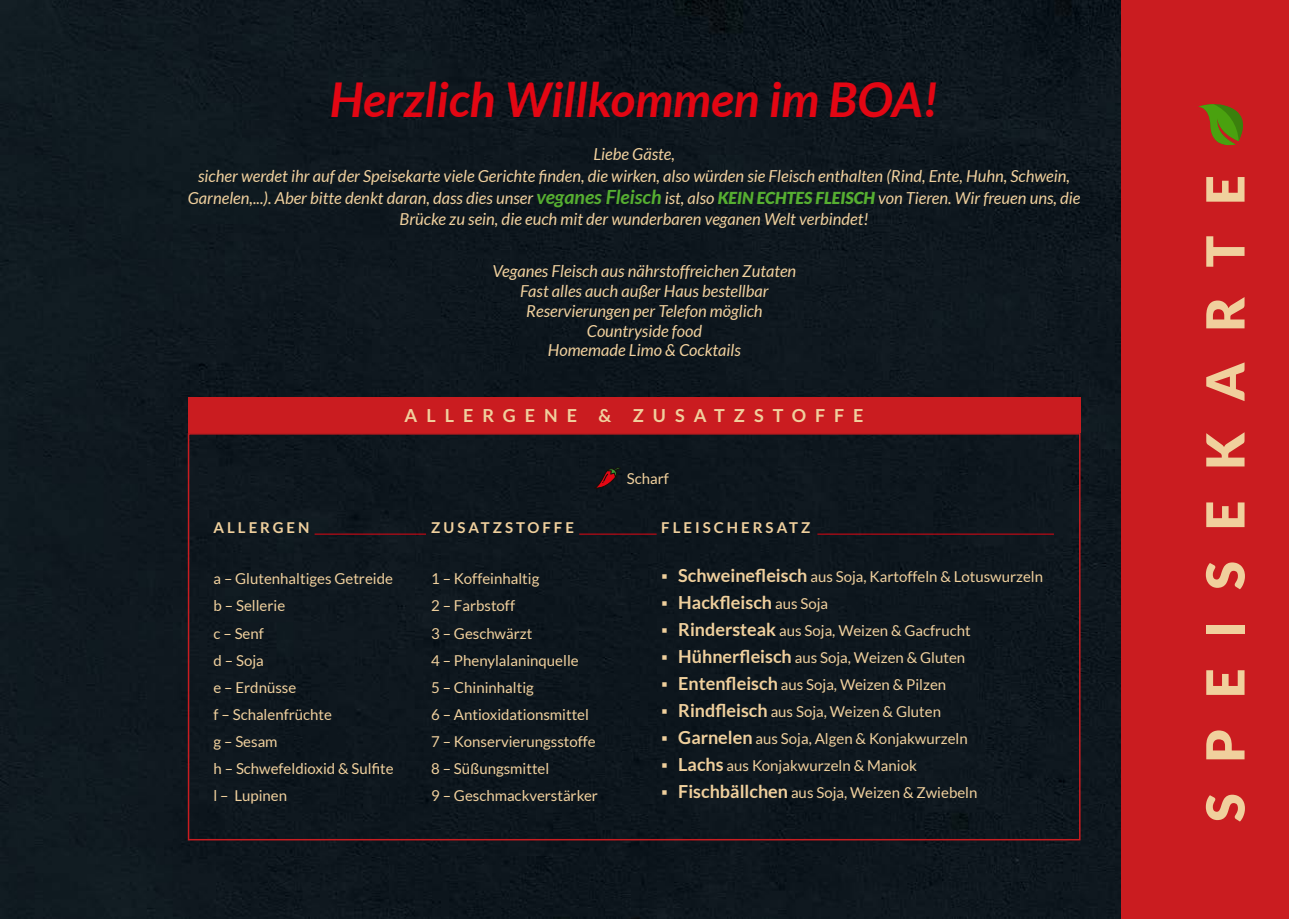
<style>
.page{position:relative;width:1289px;height:919px;background:#fff}
.page>*{position:absolute;margin:0;border:0;box-sizing:border-box;transform-origin:0 0}
.t1{font:900 52.5px "Lato";letter-spacing:.59em;color:#f0d09d}
.t2{font:italic 700 48px "Lato";color:#e30613}
.t3{font:700 18px "Lato";letter-spacing:.5em;color:#f0d09d}
.t4{font:700 18px "Lato";color:#f0d09d}
.t5{font:italic 16.5px/19.8px "Lato";color:#f0d09d;text-align:center}
.t6{font:15px/27px "Lato";color:#f0d09d}
.t7{font:700 15px "Lato";letter-spacing:.2em;color:#f0d09d}
.s1{font-weight:700;font-size:19.5px;color:#56af31}
.s2{font-weight:900;color:#56af31}
.s3{font-weight:700;font-size:18px}
.s4{font-weight:400;font-size:15px}
</style>
<div class="page">
<div style="left:0;top:0;width:1121px;height:918px;background:#0f181f"></div>
<div style="left:1121px;top:0;width:167px;height:918px;background:#ca1c20"></div>
<svg style="left:1198px;top:104px;width:46px;height:42px"></svg>
<svg style="left:594px;top:467px;width:26px;height:21px"></svg>
<div style="left:188px;top:433px;width:892px;height:407px;border:2px solid #ca1c20"></div>
<div style="left:188px;top:397px;width:892px;height:36px;background:#ca1c20"></div>
<hr style="left:314px;top:533px;width:112px;height:1px;background:#e30613">
<hr style="left:579px;top:533px;width:77px;height:1px;background:#e30613">
<hr style="left:817px;top:533px;width:236px;height:1px;background:#e30613">
<svg style="left:662px;top:574px;width:5px;height:4px"></svg>
<svg style="left:662px;top:601px;width:5px;height:4px"></svg>
<svg style="left:662px;top:628px;width:5px;height:4px"></svg>
<svg style="left:662px;top:655px;width:5px;height:4px"></svg>
<svg style="left:662px;top:682px;width:5px;height:4px"></svg>
<svg style="left:662px;top:709px;width:5px;height:4px"></svg>
<svg style="left:662px;top:736px;width:5px;height:4px"></svg>
<svg style="left:662px;top:763px;width:5px;height:4px"></svg>
<svg style="left:662px;top:790px;width:5px;height:4px"></svg>
<h2 class="t2" style="left:330px;top:72px;width:610px">Herzlich Willkommen im BOA!</h2>
<p class="t5" style="left:188px;top:144px;width:894px;line-height:21.6px">Liebe Gäste,<br>sicher werdet ihr auf der Speisekarte viele Gerichte finden, die wirken, also würden sie Fleisch enthalten (Rind, Ente, Huhn, Schwein, Garnelen,...). Aber bitte denkt daran, dass dies unser <span class="s1">veganes Fleisch</span> ist, also <span class="s2">KEIN ECHTES FLEISCH</span> von Tieren. Wir freuen uns, die Brücke zu sein, die euch mit der wunderbaren veganen Welt verbindet!</p>
<p class="t5" style="left:492px;top:262px;width:305px">Veganes Fleisch aus nährstoffreichen Zutaten Fast alles auch außer Haus bestellbar Reservierungen per Telefon möglich Countryside food<br>Homemade Limo &amp; Cocktails</p>
<p class="t3" style="left:404px;top:405px;width:460px">ALLERGENE &amp; ZUSATZSTOFFE</p>
<p class="t7" style="left:213px;top:519px;width:97px">ALLERGEN</p>
<p class="t6" style="left:213px;top:565px;width:182px">a – Glutenhaltiges Getreide b – Sellerie<br>c – Senf<br>d – Soja<br>e – Erdnüsse<br>f – Schalenfrüchte<br>g – Sesam<br>h – Schwefeldioxid &amp; Sulfite l – Lupinen</p>
<p class="t7" style="left:431px;top:519px;width:144px">ZUSATZSTOFFE</p>
<p class="t6" style="left:431px;top:565px;width:168px">1 – Koffeinhaltig<br>2 – Farbstoff<br>3 – Geschwärzt<br>4 – Phenylalaninquelle<br>5 – Chininhaltig<br>6 – Antioxidationsmittel<br>7 – Konservierungsstoffe<br>8 – Süßungsmittel<br>9 – Geschmackverstärker</p>
<p class="t6" style="left:626px;top:465px;width:43px">Scharf</p>
<p class="t7" style="left:661px;top:519px;width:151px">FLEISCHERSATZ</p>
<p class="t6" style="left:678px;top:563px;width:366px"><span class="s3">Schweinefleisch</span> aus Soja, Kartoffeln &amp; Lotuswurzeln</p>
<p class="t4" style="left:678px;top:592px;width:151px">Hackfleisch <span class="s4">aus Soja</span></p>
<p class="t6" style="left:678px;top:617px;width:300px"><span class="s3">Rindersteak</span> aus Soja, Weizen &amp; Gacfrucht <span class="s3">Hühnerfleisch</span> aus Soja, Weizen &amp; Gluten <span class="s3">Entenfleisch</span> aus Soja, Weizen &amp; Pilzen <span class="s3">Rindfleisch</span> aus Soja, Weizen &amp; Gluten <span class="s3">Garnelen</span> aus Soja, Algen &amp; Konjakwurzeln <span class="s3">Lachs</span> aus Konjakwurzeln &amp; Maniok <span class="s3">Fischbällchen</span> aus Soja, Weizen &amp; Zwiebeln</p>
<h1 class="t1" style="left:1194px;top:821px;width:648px;rotate:-90deg">SPEISEKARTE</h1>
</div>
